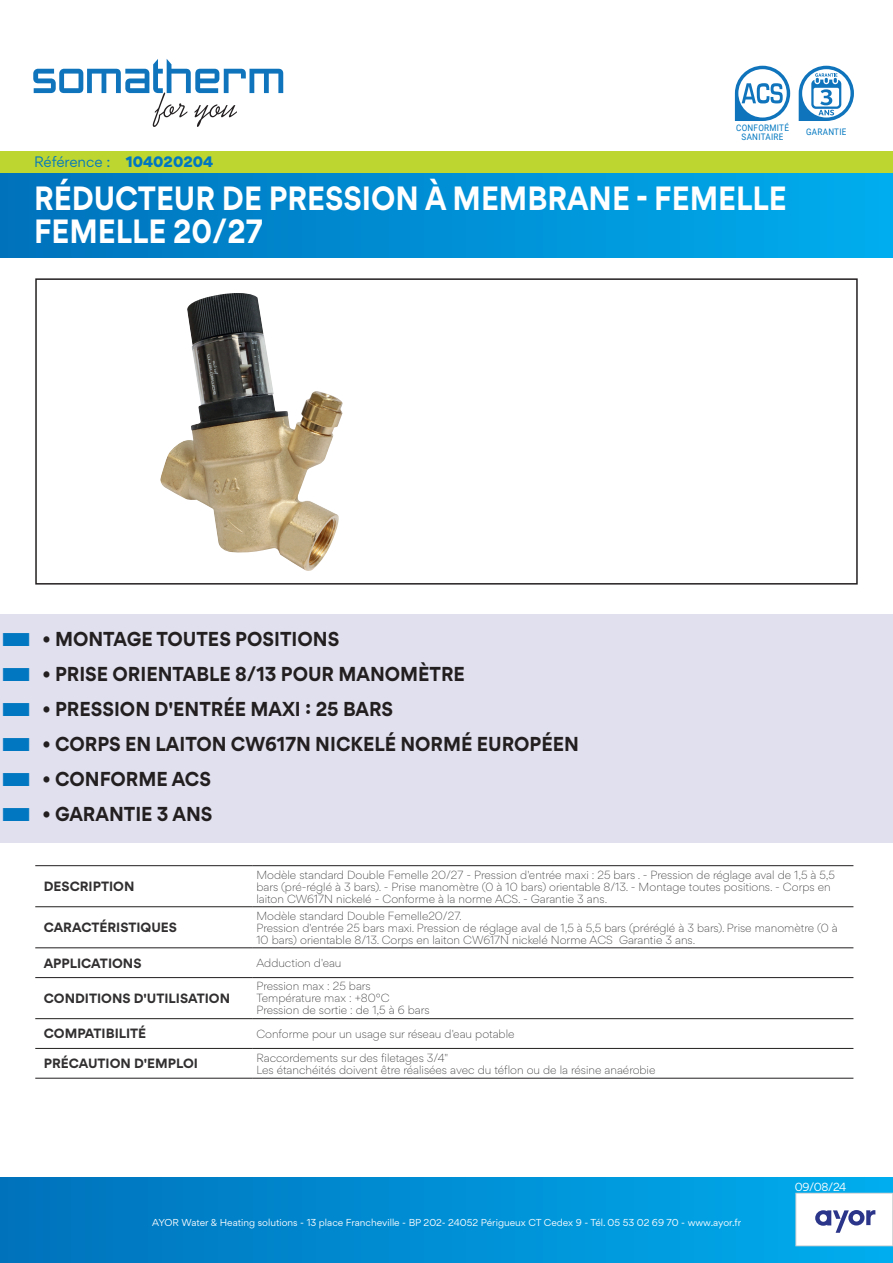
<style>
.page{position:relative;width:893px;height:1263px;background:#fff}
.page>*{position:absolute;margin:0;border:0;box-sizing:border-box;transform-origin:0 0}
.titre{font:700 30px/33px "Gordita";color:#fff;scale:.9 1}
.t1{font:700 18px "Gordita";color:#231f20;scale:.95 1}
.référence{font:13.5px "Gordita";letter-spacing:-.005em;color:#0077c0}
.Ref{font:900 13.5px "Gordita";color:#0077c0}
.titre_tableau{font:700 12px "Gordita";color:#312f30}
.texte_tableau{font:300 10.5px/12px "Gordita";color:#312f30}
.t2{font:10.5px "Gordita";color:#fff}
.t3{font:9px "Gordita";color:#fff}
.picto{font:9px/9px "Roboto";letter-spacing:.035em;color:#0077c0;text-align:center;scale:.9 1}
</style>
<div class="page">
<div style="left:0;top:1178px;width:893px;height:85px;background:linear-gradient(to right,#0071bc,#03aded)"></div>
<div style="left:796px;top:1193px;width:97px;height:53px;background:#fff"></div>
<div style="left:795px;top:1193px;width:98px;height:53px;border:1px solid #d1d2d4"></div>
<img style="left:160px;top:293px;width:183px;height:278px">
<div style="left:0;top:172px;width:893px;height:85px;background:linear-gradient(to right,#0072bb,#00adee)"></div>
<svg style="left:735px;top:66px;width:55px;height:55px"></svg>
<svg style="left:799px;top:66px;width:55px;height:55px"></svg>
<div style="left:35px;top:278px;width:823px;height:307px;border:2px solid #231f20"></div>
<div style="left:0;top:614px;width:893px;height:54px;background:#e0e0ee"></div>
<div style="left:0;top:649px;width:893px;height:54px;background:#e0e0ee"></div>
<div style="left:0;top:684px;width:893px;height:54px;background:#e0e0ee"></div>
<div style="left:0;top:719px;width:893px;height:54px;background:#e0e0ee"></div>
<div style="left:0;top:755px;width:893px;height:53px;background:#e0e0ee"></div>
<div style="left:0;top:790px;width:893px;height:53px;background:#e0e0ee"></div>
<svg style="left:815px;top:1210px;width:60px;height:23px"></svg>
<svg style="left:33px;top:59px;width:250px;height:68px"></svg>
<div style="left:0;top:151px;width:893px;height:21px;background:#bed630"></div>
<hr style="left:35px;top:865px;width:217px;height:1px;background:#231f20">
<hr style="left:252px;top:865px;width:601px;height:1px;background:#231f20">
<hr style="left:35px;top:906px;width:217px;height:1px;background:#231f20">
<hr style="left:252px;top:906px;width:601px;height:1px;background:#231f20">
<hr style="left:35px;top:947px;width:217px;height:1px;background:#231f20">
<hr style="left:252px;top:947px;width:601px;height:1px;background:#231f20">
<hr style="left:35px;top:977px;width:217px;height:1px;background:#231f20">
<hr style="left:252px;top:977px;width:601px;height:1px;background:#231f20">
<hr style="left:35px;top:1018px;width:217px;height:1px;background:#231f20">
<hr style="left:252px;top:1018px;width:601px;height:1px;background:#231f20">
<hr style="left:35px;top:1048px;width:217px;height:1px;background:#231f20">
<hr style="left:252px;top:1048px;width:601px;height:1px;background:#231f20">
<hr style="left:35px;top:1078px;width:217px;height:1px;background:#231f20">
<hr style="left:252px;top:1078px;width:601px;height:1px;background:#231f20">
<p class="référence" style="left:34px;top:152px;width:78px">Référence :</p>
<p class="Ref" style="left:126px;top:151px;width:89px">104020204</p>
<p class="picto" style="left:736px;top:122px;width:60px">CONFORMITÉ<br>SANITAIRE</p>
<p class="picto" style="left:806px;top:127px;width:46px">GARANTIE</p>
<p class="titre" style="left:34px;top:182px;width:838px">RÉDUCTEUR DE PRESSION À MEMBRANE - FEMELLE<br>FEMELLE 20/27</p>
<p class="t1" style="left:43px;top:625px;width:314px">• MONTAGE TOUTES POSITIONS</p>
<p class="t1" style="left:43px;top:660px;width:446px">• PRISE ORIENTABLE 8/13 POUR MANOMÈTRE</p>
<p class="t1" style="left:43px;top:695px;width:371px">• PRESSION D'ENTRÉE MAXI : 25 BARS</p>
<p class="t1" style="left:43px;top:730px;width:566px">• CORPS EN LAITON CW617N NICKELÉ NORMÉ EUROPÉEN</p>
<p class="t1" style="left:43px;top:765px;width:179px">• CONFORME ACS</p>
<p class="t1" style="left:43px;top:800px;width:180px">• GARANTIE 3 ANS</p>
<p class="titre_tableau" style="left:44px;top:877px;width:92px">DESCRIPTION</p>
<p class="texte_tableau" style="left:256px;top:868px;width:580px">Modèle standard Double Femelle 20/27 - Pression d'entrée maxi : 25 bars . - Pression de réglage aval de 1,5 à 5,5 bars (pré-réglé à 3 bars). - Prise manomètre (0 à 10 bars) orientable 8/13. - Montage toutes positions. - Corps en laiton CW617N nickelé - Conforme à la norme ACS. - Garantie 3 ans.</p>
<p class="titre_tableau" style="left:44px;top:918px;width:135px">CARACTÉRISTIQUES</p>
<p class="texte_tableau" style="left:256px;top:909px;width:583px">Modèle standard Double Femelle20/27.<br>Pression d'entrée 25 bars maxi. Pression de réglage aval de 1,5 à 5,5 bars (préréglé à 3 bars). Prise manomètre (0 à<br>10 bars) orientable 8/13. Corps en laiton CW617N nickelé Norme ACS Garantie 3 ans.</p>
<p class="titre_tableau" style="left:44px;top:953px;width:99px">APPLICATIONS</p>
<p class="texte_tableau" style="left:256px;top:956px;width:87px">Adduction d'eau</p>
<p class="titre_tableau" style="left:44px;top:989px;width:188px">CONDITIONS D'UTILISATION</p>
<p class="texte_tableau" style="left:256px;top:980px;width:175px">Pression max : 25 bars<br>Température max : +80°C<br>Pression de sortie : de 1,5 à 6 bars</p>
<p class="titre_tableau" style="left:44px;top:1024px;width:104px">COMPATIBILITÉ</p>
<p class="texte_tableau" style="left:256px;top:1027px;width:260px">Conforme pour un usage sur réseau d'eau potable</p>
<p class="titre_tableau" style="left:44px;top:1054px;width:156px">PRÉCAUTION D'EMPLOI</p>
<p class="texte_tableau" style="left:256px;top:1051px;width:401px">Raccordements sur des filetages 3/4"<br>Les étanchéités doivent être réalisées avec du téflon ou de la résine anaérobie</p>
<p class="t3" style="left:152px;top:1216px;width:590px">AYOR Water &amp; Heating solutions - 13 place Francheville - BP 202- 24052 Périgueux CT Cedex 9 - Tél. 05 53 02 69 70 - www.ayor.fr</p>
<p class="t2" style="left:795px;top:1179px;width:53px">09/08/24</p>
</div>
